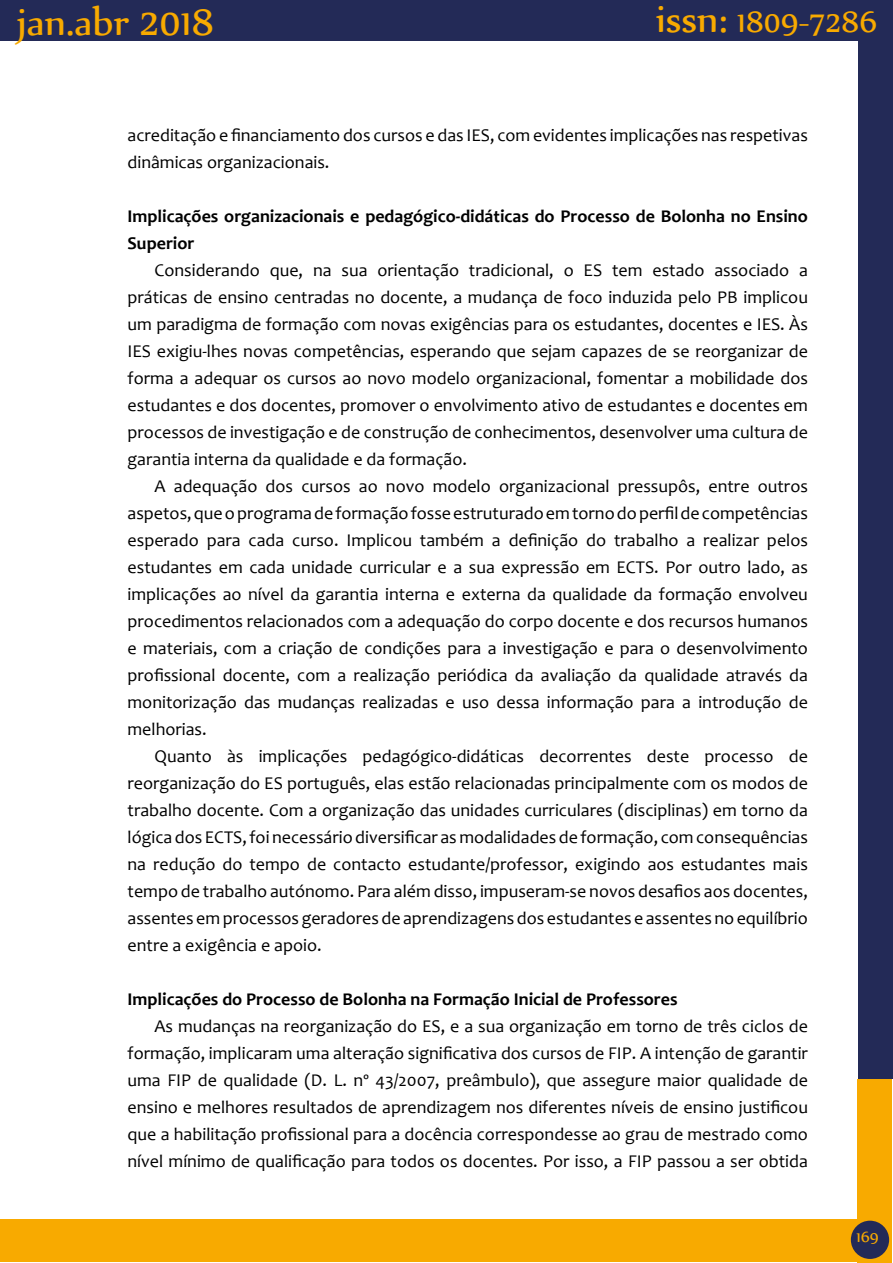
<style>
.page{position:relative;width:893px;height:1263px;background:#fff}
.page>*{position:absolute;margin:0;border:0;box-sizing:border-box;transform-origin:0 0}
.t1{font:45px "Nyala";color:#f8aa00}
.t2{font:36px "Nyala";color:#f8aa00}
.t3{font:18px/27px "Candara";color:#000;text-align:justify}
.t4{font:700 18px/27px "Candara";color:#000}
.t5{font:18px "Nyala";color:#f8aa00}
.s1{font-size:45px}
</style>
<div class="page">
<div style="left:858px;top:0;width:34px;height:1079px;background:#232a57"></div>
<div style="left:0;top:0;width:890px;height:41px;background:#232a57"></div>
<div style="left:857px;top:1079px;width:34px;height:184px;background:#f8aa00"></div>
<div style="left:0;top:1219px;width:860px;height:43px;background:#f8aa00"></div>
<div style="left:851px;top:1221px;width:38px;height:38px;background:#232a57;border-radius:50%"></div>
<h1 class="t1" style="left:17px;top:-6px;width:199px">jan.abr 2018</h1>
<h2 class="t2" style="left:656px;top:0;width:223px"><span class="s1">issn:</span> 1809-7286</h2>
<p class="t3" style="left:128px;top:121px;width:682px">acreditação e financiamento dos cursos e das IES, com evidentes implicações nas respetivas dinâmicas organizacionais.</p>
<p class="t4" style="left:128px;top:202px;width:682px">Implicações organizacionais e pedagógico-didáticas do Processo de Bolonha no Ensino<br>Superior</p>
<p class="t3" style="left:128px;top:256px;width:682px;text-indent:27px">Considerando que, na sua orientação tradicional, o ES tem estado associado a práticas de ensino centradas no docente, a mudança de foco induzida pelo PB implicou um paradigma de formação com novas exigências para os estudantes, docentes e IES. Às IES exigiu-lhes novas competências, esperando que sejam capazes de se reorganizar de forma a adequar os cursos ao novo modelo organizacional, fomentar a mobilidade dos estudantes e dos docentes, promover o envolvimento ativo de estudantes e docentes em processos de investigação e de construção de conhecimentos, desenvolver uma cultura de garantia interna da qualidade e da formação.</p>
<p class="t3" style="left:128px;top:472px;width:682px;text-indent:27px">A adequação dos cursos ao novo modelo organizacional pressupôs, entre outros aspetos, que o programa de formação fosse estruturado em torno do perfil de competências esperado para cada curso. Implicou também a definição do trabalho a realizar pelos estudantes em cada unidade curricular e a sua expressão em ECTS. Por outro lado, as implicações ao nível da garantia interna e externa da qualidade da formação envolveu procedimentos relacionados com a adequação do corpo docente e dos recursos humanos e materiais, com a criação de condições para a investigação e para o desenvolvimento profissional docente, com a realização periódica da avaliação da qualidade através da monitorização das mudanças realizadas e uso dessa informação para a introdução de melhorias.</p>
<p class="t3" style="left:128px;top:742px;width:682px;text-indent:27px">Quanto às implicações pedagógico-didáticas decorrentes deste processo de reorganização do ES português, elas estão relacionadas principalmente com os modos de trabalho docente. Com a organização das unidades curriculares (disciplinas) em torno da lógica dos ECTS, foi necessário diversificar as modalidades de formação, com consequências na redução do tempo de contacto estudante/professor, exigindo aos estudantes mais tempo de trabalho autónomo. Para além disso, impuseram-se novos desafios aos docentes, assentes em processos geradores de aprendizagens dos estudantes e assentes no equilíbrio entre a exigência e apoio.</p>
<p class="t4" style="left:128px;top:985px;width:552px">Implicações do Processo de Bolonha na Formação Inicial de Professores</p>
<p class="t3" style="left:128px;top:1012px;width:682px;text-indent:27px">As mudanças na reorganização do ES, e a sua organização em torno de três ciclos de formação, implicaram uma alteração significativa dos cursos de FIP. A intenção de garantir uma FIP de qualidade (D. L. nº 43/2007, preâmbulo), que assegure maior qualidade de ensino e melhores resultados de aprendizagem nos diferentes níveis de ensino justificou que a habilitação profissional para a docência correspondesse ao grau de mestrado como nível mínimo de qualificação para todos os docentes. Por isso, a FIP passou a ser obtida</p>
<p class="t5" style="left:856px;top:1226px;width:24px">169</p>
</div>
